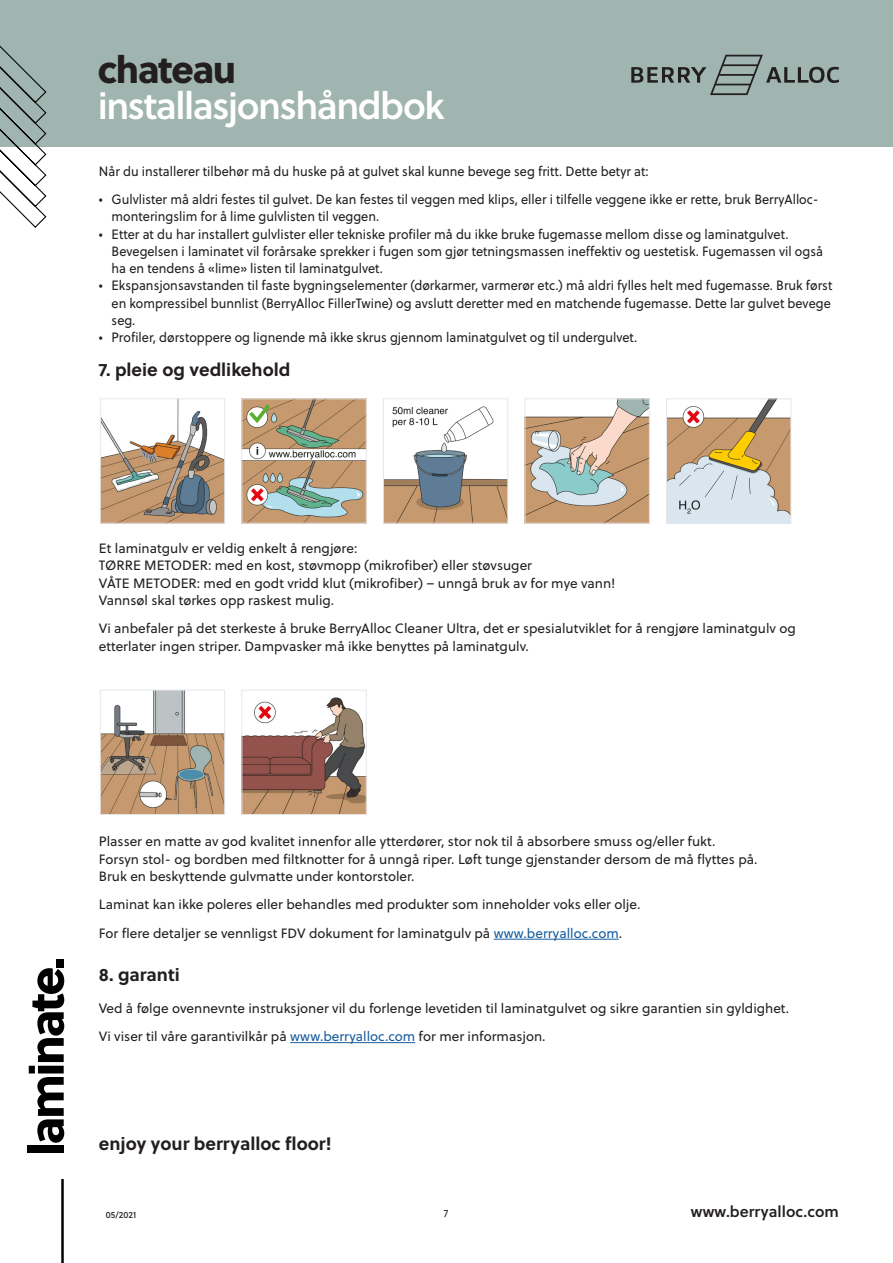
<style>
.page{position:relative;width:893px;height:1263px;background:#fff}
.page>*{position:absolute;margin:0;border:0;box-sizing:border-box;transform-origin:0 0}
.t1{font:37.5px "Soleil Sb";letter-spacing:-.04em;color:#fff}
.t2{font:37.5px "Soleil Xb";letter-spacing:-.04em;color:#231f20}
.t3{font:700 18px "Soleil";color:#231f20}
.t4{font:15.6px "Soleil Sb";color:#231f20}
.t5{font:13.5px/17.2px "Soleil";color:#231f20}
.t6{font:13.5px/17.2px "Soleil";color:#231f20;scale:.94 1}
.t7{font:10.5px "Soleil";color:#231f20;scale:.95 1}
.t8{font:9px "Soleil Bk";color:#231f20}
.s1{color:#175d9e}
</style>
<div class="page">
<hr style="left:494px;top:939px;width:125px;height:1px;background:#175d9e">
<hr style="left:290px;top:1042px;width:125px;height:1px;background:#175d9e">
<div style="left:0;top:0;width:893px;height:147px;background:#a1b5b0"></div>
<svg style="left:631px;top:55px;width:208px;height:40px"></svg>
<svg style="left:0;top:45px;width:47px;height:183px"></svg>
<div style="left:28px;top:1145px;width:36px;height:8px;background:#000"></div>
<svg style="left:29px;top:968px;width:35px;height:175px"></svg>
<div style="left:56px;top:959px;width:8px;height:8px;background:#000"></div>
<hr style="left:61px;top:1179px;width:3px;height:84px;background:#000">
<img style="left:102px;top:400px;width:121px;height:122px">
<div style="left:100px;top:398px;width:125px;height:126px;border:1px solid #e6e7e9"></div>
<img style="left:243px;top:400px;width:122px;height:122px">
<div style="left:241px;top:398px;width:126px;height:126px;border:1px solid #e6e7e9"></div>
<img style="left:527px;top:400px;width:121px;height:122px">
<div style="left:525px;top:398px;width:125px;height:126px;border:1px solid #e6e7e9"></div>
<img style="left:668px;top:400px;width:121px;height:122px">
<div style="left:666px;top:398px;width:125px;height:126px;border:1px solid #e6e7e9"></div>
<img style="left:385px;top:406px;width:121px;height:116px">
<div style="left:383px;top:398px;width:125px;height:126px;border:1px solid #e6e7e9"></div>
<img style="left:102px;top:692px;width:121px;height:121px">
<div style="left:100px;top:690px;width:125px;height:125px;border:1px solid #e6e7e9"></div>
<img style="left:243px;top:697px;width:122px;height:116px">
<div style="left:241px;top:690px;width:126px;height:125px;border:1px solid #e6e7e9"></div>
<h1 class="t2" style="left:98px;top:40px;width:140px">chateau</h1>
<h1 class="t1" style="left:98px;top:77px;width:348px">installasjonshåndbok</h1>
<p class="t6" style="left:99px;top:162px;width:586px">Når du installerer tilbehør må du huske på at gulvet skal kunne bevege seg fritt. Dette betyr at:</p>
<p class="t6" style="left:112px;top:190px;width:754px;text-indent:-13px">• Gulvlister må aldri festes til gulvet. De kan festes til veggen med klips, eller i tilfelle veggene ikke er rette, bruk BerryAlloc&shy;monteringslim for å lime gulvlisten til veggen.</p>
<p class="t6" style="left:112px;top:225px;width:758px;text-indent:-13px">• Etter at du har installert gulvlister eller tekniske profiler må du ikke bruke fugemasse mellom disse og laminatgulvet.<br>Bevegelsen i laminatet vil forårsake sprekker i fugen som gjør tetningsmassen ineffektiv og uestetisk. Fugemassen vil også ha en tendens å «lime» listen til laminatgulvet.</p>
<p class="t6" style="left:112px;top:277px;width:768px;text-align:justify;text-indent:-13px">• Ekspansjonsavstanden til faste bygningselementer (dørkarmer, varmerør etc.) må aldri fylles helt med fugemasse. Bruk først en kompressibel bunnlist (BerryAlloc FillerTwine) og avslutt deretter med en matchende fugemasse. Dette lar gulvet bevege seg.</p>
<p class="t6" style="left:99px;top:328px;width:574px">• Profiler, dørstoppere og lignende må ikke skrus gjennom laminatgulvet og til undergulvet.</p>
<h2 class="t3" style="left:99px;top:355px;width:193px">7. pleie og vedlikehold</h2>
<p class="t5" style="left:99px;top:539px;width:518px">Et laminatgulv er veldig enkelt å rengjøre:<br>TØRRE METODER: med en kost, støvmopp (mikrofiber) eller støvsuger<br>VÅTE METODER: med en godt vridd klut (mikrofiber) – unngå bruk av for mye vann!<br>Vannsøl skal tørkes opp raskest mulig.</p>
<p class="t5" style="left:99px;top:620px;width:698px">Vi anbefaler på det sterkeste å bruke BerryAlloc Cleaner Ultra, det er spesialutviklet for å rengjøre laminatgulv og etterlater ingen striper. Dampvasker må ikke benyttes på laminatgulv.</p>
<p class="t5" style="left:99px;top:833px;width:660px">Plasser en matte av god kvalitet innenfor alle ytterdører, stor nok til å absorbere smuss og/eller fukt.<br>Forsyn stol- og bordben med filtknotter for å unngå riper. Løft tunge gjenstander dersom de må flyttes på.<br>Bruk en beskyttende gulvmatte under kontorstoler.</p>
<p class="t5" style="left:99px;top:890px;width:543px;line-height:28.5px">Laminat kan ikke poleres eller behandles med produkter som inneholder voks eller olje.<br>For flere detaljer se vennligst FDV dokument for laminatgulv på <span class="s1">www.berryalloc.com</span>.</p>
<h2 class="t3" style="left:99px;top:960px;width:83px">8. garanti</h2>
<p class="t5" style="left:99px;top:993px;width:692px;line-height:28.5px">Ved å følge ovennevnte instruksjoner vil du forlenge levetiden til laminatgulvet og sikre garantien sin gyldighet.<br>Vi viser til våre garantivilkår på <span class="s1">www.berryalloc.com</span> for mer informasjon.</p>
<h2 class="t3" style="left:99px;top:1130px;width:234px">enjoy your berryalloc floor!</h2>
<p class="t8" style="left:106px;top:1208px;width:32px">05/2021</p>
<p class="t4" style="left:691px;top:1199px;width:150px">www.berryalloc.com</p>
<p class="t7" style="left:444px;top:1206px;width:6px">7</p>
</div>
